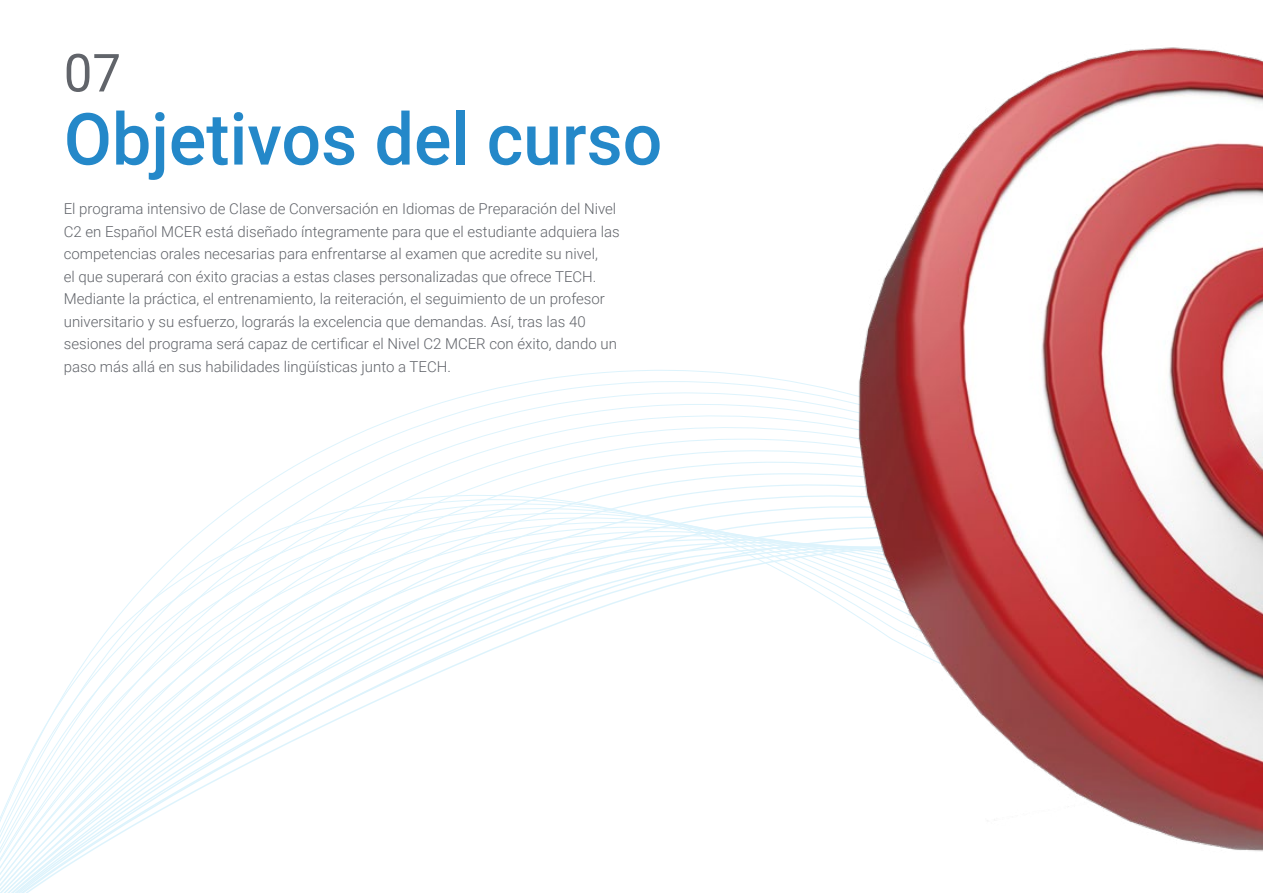
<style>
.page{position:relative;width:1263px;height:893px;background:#fff}
.page>*{position:absolute;margin:0;border:0;box-sizing:border-box;transform-origin:0 0}
.t1{font:500 72px "Roboto";color:#2488c9}
.t2{font:52.5px "Roboto";color:#61646a}
.t3{font:300 15px/22.5px "Roboto";color:#61646a}
</style>
<div class="page">
<svg style="left:0;top:370px;width:706px;height:523px"></svg>
<img style="left:706px;top:47px;width:557px;height:805px">
<h2 class="t2" style="left:64px;top:36px;width:59px">07</h2>
<h1 class="t1" style="left:64px;top:89px;width:600px">Objetivos del curso</h1>
<p class="t3" style="left:64px;top:197px;width:557px">El programa intensivo de Clase de Conversación en Idiomas de Preparación del Nivel C2 en Español MCER está diseñado íntegramente para que el estudiante adquiera las competencias orales necesarias para enfrentarse al examen que acredite su nivel,<br>el que superará con éxito gracias a estas clases personalizadas que ofrece TECH.<br>Mediante la práctica, el entrenamiento, la reiteración, el seguimiento de un profesor universitario y su esfuerzo, lograrás la excelencia que demandas. Así, tras las 40 sesiones del programa será capaz de certificar el Nivel C2 MCER con éxito, dando un paso más allá en sus habilidades lingüísticas junto a TECH.</p>
</div>
